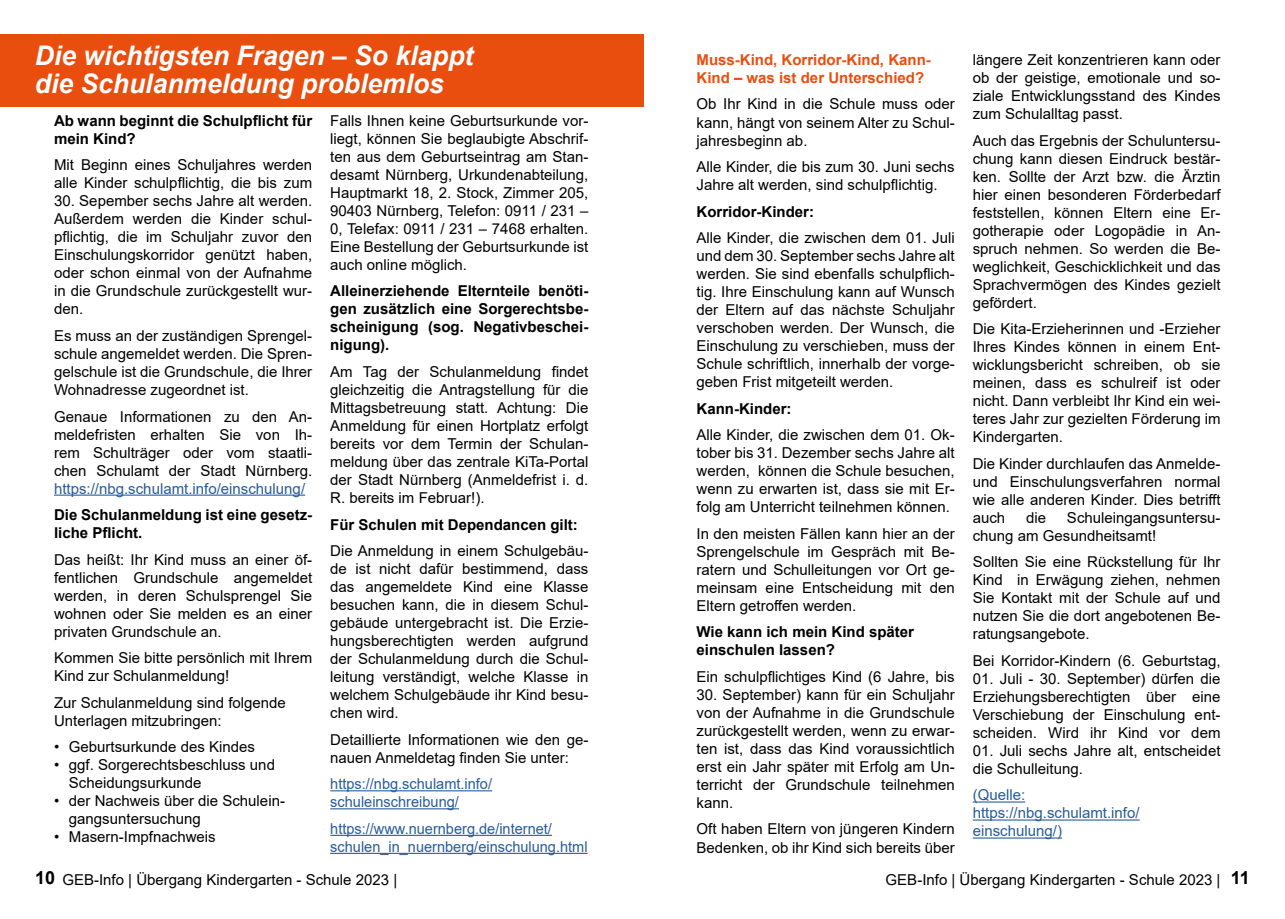
<style>
.page{position:relative;width:1285px;height:919px;background:#fff}
.page>*{position:absolute;margin:0;border:0;box-sizing:border-box;transform-origin:0 0}
.t1{font:italic 700 27px/28.5px "Arial";color:#fff}
.t2{font:700 18px "Arial";color:#000}
.t3{font:15px/18px "Arial";color:#000;text-align:justify}
.t4{font:700 15px/18px "Arial";color:#000}
.t5{font:15px/18px "Arial";color:#275b9b}
.t6{font:700 15px/18px "Arial";color:#e94e0f}
.s1{font-weight:700;font-size:18px}
</style>
<div class="page">
<div style="left:0;top:34px;width:643px;height:72px;background:#e94e0f"></div>
<hr style="left:54px;top:494px;width:251px;height:1px;background:#275b9b">
<hr style="left:330px;top:790px;width:162px;height:1px;background:#275b9b">
<hr style="left:330px;top:808px;width:129px;height:1px;background:#275b9b">
<hr style="left:330px;top:834px;width:222px;height:1px;background:#275b9b">
<hr style="left:330px;top:852px;width:257px;height:1px;background:#275b9b">
<hr style="left:972px;top:801px;width:53px;height:1px;background:#275b9b">
<hr style="left:972px;top:819px;width:167px;height:1px;background:#275b9b">
<hr style="left:972px;top:837px;width:89px;height:1px;background:#275b9b">
<h1 class="t1" style="left:35px;top:42px;width:440px">Die wichtigsten Fragen – So klappt die Schulanmeldung problemlos</h1>
<p class="t4" style="left:54px;top:112px;width:260px">Ab wann beginnt die Schulpflicht für mein Kind?</p>
<p class="t3" style="left:54px;top:156px;width:260px">Mit Beginn eines Schuljahres werden alle Kinder schulpflichtig, die bis zum</p>
<p class="t3" style="left:54px;top:192px;width:260px">30. Sepember sechs Jahre alt werden.<br>Außerdem werden die Kinder schul&shy;pflichtig, die im Schuljahr zuvor den Einschulungskorridor genützt haben, oder schon einmal von der Aufnahme in die Grundschule zurückgestellt wur&shy;den.</p>
<p class="t3" style="left:54px;top:326px;width:260px">Es muss an der zuständigen Sprengel&shy;schule angemeldet werden. Die Spren&shy;gelschule ist die Grundschule, die Ihrer Wohnadresse zugeordnet ist.</p>
<p class="t3" style="left:54px;top:407px;width:260px">Genaue Informationen zu den An&shy;meldefristen erhalten Sie von Ih&shy;rem Schulträger oder vom staatli&shy;chen Schulamt der Stadt Nürnberg.</p>
<p class="t5" style="left:54px;top:479px;width:252px">https://nbg.schulamt.info/einschulung/</p>
<p class="t4" style="left:54px;top:506px;width:260px">Die Schulanmeldung ist eine gesetz&shy;liche Pflicht.</p>
<p class="t3" style="left:54px;top:550px;width:260px">Das heißt: Ihr Kind muss an einer öf&shy;fentlichen Grundschule angemeldet werden, in deren Schulsprengel Sie wohnen oder Sie melden es an einer privaten Grundschule an.</p>
<p class="t3" style="left:54px;top:648px;width:260px">Kommen Sie bitte persönlich mit Ihrem<br>Kind zur Schulanmeldung!</p>
<p class="t3" style="left:54px;top:693px;width:233px">Zur Schulanmeldung sind folgende<br>Unterlagen mitzubringen:</p>
<p class="t3" style="left:54px;top:737px;width:202px">• Geburtsurkunde des Kindes</p>
<p class="t3" style="left:69px;top:755px;width:207px;text-indent:-15px">• ggf. Sorgerechtsbeschluss und<br>Scheidungsurkunde</p>
<p class="t3" style="left:69px;top:791px;width:217px;text-indent:-15px">• der Nachweis über die Schulein&shy;gangsuntersuchung</p>
<p class="t3" style="left:54px;top:827px;width:163px">• Masern-Impfnachweis</p>
<p class="t3" style="left:330px;top:111px;width:260px">Falls Ihnen keine Geburtsurkunde vor&shy;liegt, können Sie beglaubigte Abschrif&shy;ten aus dem Geburtseintrag am Stan&shy;desamt Nürnberg, Urkundenabteilung, Hauptmarkt 18, 2. Stock, Zimmer 205, 90403 Nürnberg, Telefon: 0911 / 231 – 0, Telefax: 0911 / 231 – 7468 erhalten.<br>Eine Bestellung der Geburtsurkunde ist auch online möglich.</p>
<p class="t4" style="left:330px;top:282px;width:260px;text-align:justify">Alleinerziehende Elternteile benöti&shy;gen zusätzlich eine Sorgerechtsbe&shy;scheinigung (sog. Negativbeschei&shy;nigung).</p>
<p class="t3" style="left:330px;top:362px;width:260px">Am Tag der Schulanmeldung findet gleichzeitig die Antragstellung für die Mittagsbetreuung statt. Achtung: Die Anmeldung für einen Hortplatz erfolgt bereits vor dem Termin der Schulan&shy;meldung über das zentrale KiTa-Portal der Stadt Nürnberg (Anmeldefrist i. d.<br>R. bereits im Februar!).</p>
<p class="t4" style="left:330px;top:515px;width:249px">Für Schulen mit Dependancen gilt:</p>
<p class="t3" style="left:330px;top:541px;width:260px">Die Anmeldung in einem Schulgebäu&shy;de ist nicht dafür bestimmend, dass das angemeldete Kind eine Klasse besuchen kann, die in diesem Schul&shy;gebäude untergebracht ist. Die Erzie&shy;hungsberechtigten werden aufgrund der Schulanmeldung durch die Schul&shy;leitung verständigt, welche Klasse in welchem Schulgebäude ihr Kind besu&shy;chen wird.</p>
<p class="t3" style="left:330px;top:730px;width:260px">Detaillierte Informationen wie den ge&shy;nauen Anmeldetag finden Sie unter:</p>
<p class="t5" style="left:330px;top:774px;width:163px">https://nbg.schulamt.info/ schuleinschreibung/</p>
<p class="t5" style="left:330px;top:819px;width:259px">https://www.nuernberg.de/internet/ schulen_in_nuernberg/einschulung.html</p>
<p class="t6" style="left:696px;top:51px;width:236px">Muss-Kind, Korridor-Kind, Kann-<br>Kind – was ist der Unterschied?</p>
<p class="t3" style="left:696px;top:95px;width:260px">Ob Ihr Kind in die Schule muss oder kann, hängt von seinem Alter zu Schul&shy;jahresbeginn ab.</p>
<p class="t3" style="left:696px;top:158px;width:260px">Alle Kinder, die bis zum 30. Juni sechs<br>Jahre alt werden, sind schulpflichtig.</p>
<p class="t4" style="left:696px;top:202px;width:119px">Korridor-Kinder:</p>
<p class="t3" style="left:696px;top:229px;width:260px">Alle Kinder, die zwischen dem 01. Juli und dem 30. September sechs Jahre alt werden. Sie sind ebenfalls schulpflich&shy;tig. Ihre Einschulung kann auf Wunsch der Eltern auf das nächste Schuljahr verschoben werden. Der Wunsch, die Einschulung zu verschieben, muss der Schule schriftlich, innerhalb der vorge&shy;geben Frist mitgeteilt werden.</p>
<p class="t4" style="left:696px;top:399px;width:96px">Kann-Kinder:</p>
<p class="t3" style="left:696px;top:426px;width:260px">Alle Kinder, die zwischen dem 01. Ok&shy;tober bis 31. Dezember sechs Jahre alt werden, können die Schule besuchen, wenn zu erwarten ist, dass sie mit Er&shy;folg am Unterricht teilnehmen können.</p>
<p class="t3" style="left:696px;top:524px;width:260px">In den meisten Fällen kann hier an der Sprengelschule im Gespräch mit Be&shy;ratern und Schulleitungen vor Ort ge&shy;meinsam eine Entscheidung mit den Eltern getroffen werden.</p>
<p class="t4" style="left:696px;top:623px;width:219px">Wie kann ich mein Kind später einschulen lassen?</p>
<p class="t3" style="left:696px;top:667px;width:260px">Ein schulpflichtiges Kind (6 Jahre, bis</p>
<p class="t3" style="left:696px;top:685px;width:260px">30. September) kann für ein Schuljahr von der Aufnahme in die Grundschule zurückgestellt werden, wenn zu erwar&shy;ten ist, dass das Kind voraussichtlich erst ein Jahr später mit Erfolg am Un&shy;terricht der Grundschule teilnehmen kann.</p>
<p class="t3" style="left:696px;top:820px;width:260px">Oft haben Eltern von jüngeren Kindern<br>Bedenken, ob ihr Kind sich bereits über</p>
<p class="t3" style="left:972px;top:51px;width:249px">längere Zeit konzentrieren kann oder ob der geistige, emotionale und so&shy;ziale Entwicklungsstand des Kindes zum Schulalltag passt.</p>
<p class="t3" style="left:972px;top:131px;width:249px">Auch das Ergebnis der Schuluntersu&shy;chung kann diesen Eindruck bestär&shy;ken. Sollte der Arzt bzw. die Ärztin hier einen besonderen Förderbedarf feststellen, können Eltern eine Er&shy;gotherapie oder Logopädie in An&shy;spruch nehmen. So werden die Be&shy;weglichkeit, Geschicklichkeit und das Sprachvermögen des Kindes gezielt gefördert.</p>
<p class="t3" style="left:972px;top:320px;width:249px">Die Kita-Erzieherinnen und -Erzieher Ihres Kindes können in einem Ent&shy;wicklungsbericht schreiben, ob sie meinen, dass es schulreif ist oder nicht. Dann verbleibt Ihr Kind ein wei&shy;teres Jahr zur gezielten Förderung im Kindergarten.</p>
<p class="t3" style="left:972px;top:454px;width:249px">Die Kinder durchlaufen das Anmelde&shy;und Einschulungsverfahren normal wie alle anderen Kinder. Dies betrifft auch</p>
<p class="t3" style="left:972px;top:508px;width:249px;text-indent:94px">Schuleingangsuntersu&shy;chung am Gesundheitsamt!</p>
<p class="t3" style="left:972px;top:553px;width:249px">Sollten Sie eine Rückstellung für Ihr Kind in Erwägung ziehen, nehmen Sie Kontakt mit der Schule auf und nutzen Sie die dort angebotenen Be&shy;ratungsangebote.</p>
<p class="t3" style="left:972px;top:651px;width:249px">Bei Korridor-Kindern (6. Geburtstag,</p>
<p class="t3" style="left:972px;top:669px;width:249px">01. Juli - 30. September) dürfen die Erziehungsberechtigten über eine Verschiebung der Einschulung ent&shy;scheiden. Wird ihr Kind vor dem</p>
<p class="t3" style="left:972px;top:741px;width:249px">01. Juli sechs Jahre alt, entscheidet die Schulleitung.</p>
<p class="t5" style="left:972px;top:786px;width:168px">(Quelle: https://nbg.schulamt.info/ einschulung/)</p>
<p class="t3" style="left:1025px;top:508px;width:22px">die</p>
<p class="t2" style="left:35px;top:865px;width:22px">10</p>
<p class="t3" style="left:62px;top:870px;width:336px">GEB-Info | Übergang Kindergarten - Schule 2023 |</p>
<p class="t3" style="left:885px;top:870px;width:366px">GEB-Info | Übergang Kindergarten - Schule 2023 | <span class="s1">11</span></p>
</div>
